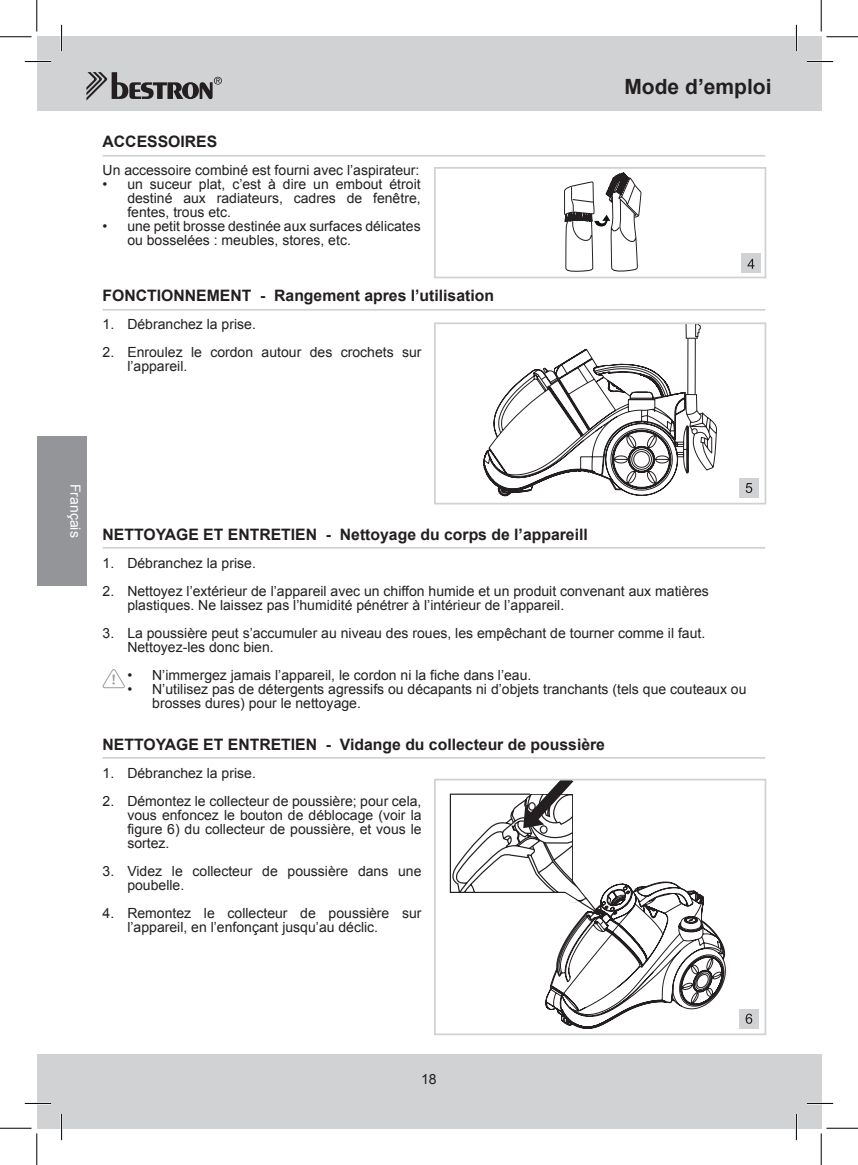
<style>
.page{position:relative;width:858px;height:1165px;background:#fff}
.page>*{position:absolute;margin:0;border:0;box-sizing:border-box;transform-origin:0 0}
.t1{font:700 21px "Arial";color:#231f20}
.t2{font:700 15.75px "Arial";color:#231f20}
.t3{font:14px/14px "Arial";color:#231f20}
.t4{font:14px "Arial";color:#fff}
</style>
<div class="page">
<div style="left:37px;top:37px;width:784px;height:74px;background:#d1d2d4"></div>
<div style="left:37px;top:1054px;width:784px;height:74px;background:#d1d2d4"></div>
<svg style="left:86px;top:72px;width:136px;height:29px"></svg>
<div style="left:37px;top:436px;width:49px;height:150px;background:#939598"></div>
<hr style="left:102px;top:155px;width:663px;height:2px;background:#d1d2d4">
<hr style="left:102px;top:309px;width:663px;height:2px;background:#d1d2d4">
<hr style="left:102px;top:547px;width:663px;height:2px;background:#d1d2d4">
<hr style="left:102px;top:757px;width:663px;height:2px;background:#d1d2d4">
<svg style="left:102px;top:669px;width:23px;height:19px"></svg>
<svg style="left:564px;top:172px;width:77px;height:100px"></svg>
<div style="left:434px;top:167px;width:332px;height:111px;border:2px solid #d1d2d4"></div>
<div style="left:741px;top:254px;width:20px;height:19px;background:#d1d2d4"></div>
<svg style="left:747px;top:259px;width:7px;height:10px"></svg>
<hr style="left:687px;top:323px;width:1px;height:72px;background:#231f20">
<hr style="left:694px;top:323px;width:1px;height:72px;background:#231f20">
<svg style="left:685px;top:325px;width:16px;height:14px"></svg>
<svg style="left:483px;top:348px;width:233px;height:148px"></svg>
<div style="left:434px;top:322px;width:332px;height:182px;border:2px solid #d1d2d4"></div>
<div style="left:738px;top:478px;width:20px;height:20px;background:#d1d2d4"></div>
<svg style="left:745px;top:483px;width:7px;height:10px"></svg>
<svg style="left:449px;top:782px;width:276px;height:247px"></svg>
<div style="left:434px;top:779px;width:332px;height:256px;border:2px solid #d1d2d4"></div>
<div style="left:738px;top:1009px;width:20px;height:20px;background:#d1d2d4"></div>
<svg style="left:745px;top:1013px;width:7px;height:11px"></svg>
<hr style="left:25px;top:60px;width:26px;height:3px;background:#fff">
<hr style="left:806px;top:60px;width:26px;height:3px;background:#fff">
<hr style="left:25px;top:1102px;width:26px;height:2px;background:#fff">
<hr style="left:806px;top:1102px;width:26px;height:2px;background:#fff">
<hr style="left:60px;top:25px;width:3px;height:26px;background:#fff">
<hr style="left:60px;top:1114px;width:3px;height:26px;background:#fff">
<hr style="left:795px;top:25px;width:2px;height:26px;background:#fff">
<hr style="left:795px;top:1114px;width:2px;height:26px;background:#fff">
<svg style="left:25px;top:61px;width:26px;height:1px"></svg>
<svg style="left:806px;top:61px;width:26px;height:1px"></svg>
<svg style="left:25px;top:1103px;width:26px;height:1px"></svg>
<svg style="left:806px;top:1103px;width:26px;height:1px"></svg>
<svg style="left:61px;top:25px;width:1px;height:26px"></svg>
<svg style="left:61px;top:1114px;width:1px;height:26px"></svg>
<svg style="left:795px;top:25px;width:1px;height:26px"></svg>
<svg style="left:795px;top:1114px;width:1px;height:26px"></svg>
<hr style="left:0;top:36px;width:32px;height:1px;background:#000">
<hr style="left:826px;top:36px;width:31px;height:1px;background:#000">
<hr style="left:0;top:1128px;width:32px;height:1px;background:#000">
<hr style="left:826px;top:1128px;width:31px;height:1px;background:#000">
<hr style="left:36px;top:0;width:1px;height:32px;background:#000">
<hr style="left:36px;top:1133px;width:1px;height:32px;background:#000">
<hr style="left:820px;top:0;width:1px;height:32px;background:#000">
<hr style="left:820px;top:1133px;width:1px;height:32px;background:#000">
<p class="t2" style="left:102px;top:131px;width:116px">Accessoires</p>
<p class="t3" style="left:102px;top:164px;width:318px">Un accessoire combiné est fourni avec l’aspirateur:</p>
<p class="t3" style="left:127px;top:178px;width:295px;text-align:justify;text-indent:-25px">• un suceur plat, c’est à dire un embout étroit destiné aux radiateurs, cadres de fenêtre, fentes, trous etc.</p>
<p class="t3" style="left:127px;top:220px;width:295px;text-indent:-25px">• une petit brosse destinée aux surfaces délicates ou bosselées : meubles, stores, etc.</p>
<p class="t2" style="left:102px;top:285px;width:393px">Fonctionnement - Rangement apres l’utilisation</p>
<p class="t3" style="left:102px;top:318px;width:155px">1. Débranchez la prise.</p>
<p class="t3" style="left:127px;top:346px;width:295px;text-indent:-25px">2. Enroulez le cordon autour des crochets sur l’appareil.</p>
<h1 class="t1" style="left:624px;top:73px;width:149px">Mode d’emploi</h1>
<p class="t4" style="left:85px;top:484px;width:55px;rotate:90deg">Français</p>
<p class="t2" style="left:102px;top:523px;width:486px">Nettoyage et entretien - Nettoyage du corps de l’appareill</p>
<p class="t3" style="left:102px;top:556px;width:155px">1. Débranchez la prise.</p>
<p class="t3" style="left:127px;top:584px;width:583px;text-indent:-25px">2. Nettoyez l’extérieur de l’appareil avec un chiffon humide et un produit convenant aux matières plastiques. Ne laissez pas l’humidité pénétrer à l’intérieur de l’appareil.</p>
<p class="t3" style="left:127px;top:626px;width:579px;text-indent:-25px">3. La poussière peut s’accumuler au niveau des roues, les empêchant de tourner comme il faut.<br>Nettoyez-les donc bien.</p>
<p class="t3" style="left:127px;top:668px;width:405px">• N’immergez jamais l’appareil, le cordon ni la fiche dans l’eau.</p>
<p class="t3" style="left:152px;top:682px;width:595px;text-indent:-25px">• N’utilisez pas de détergents agressifs ou décapants ni d’objets tranchants (tels que couteaux ou brosses dures) pour le nettoyage.</p>
<p class="t2" style="left:102px;top:733px;width:504px">Nettoyage et entretien - Vidange du collecteur de poussière</p>
<p class="t3" style="left:102px;top:766px;width:155px">1. Débranchez la prise.</p>
<p class="t3" style="left:127px;top:794px;width:295px;text-align:justify;text-indent:-25px">2. Démontez le collecteur de poussière; pour cela, vous enfoncez le bouton de déblocage (voir la figure 6) du collecteur de poussière, et vous le sortez.</p>
<p class="t3" style="left:127px;top:864px;width:295px;text-indent:-25px">3. Videz le collecteur de poussière dans une poubelle.</p>
<p class="t3" style="left:127px;top:906px;width:295px;text-indent:-25px">4. Remontez le collecteur de poussière sur l’appareil, en l’enfonçant jusqu’au déclic.</p>
<p class="t3" style="left:421px;top:1072px;width:17px">18</p>
</div>
